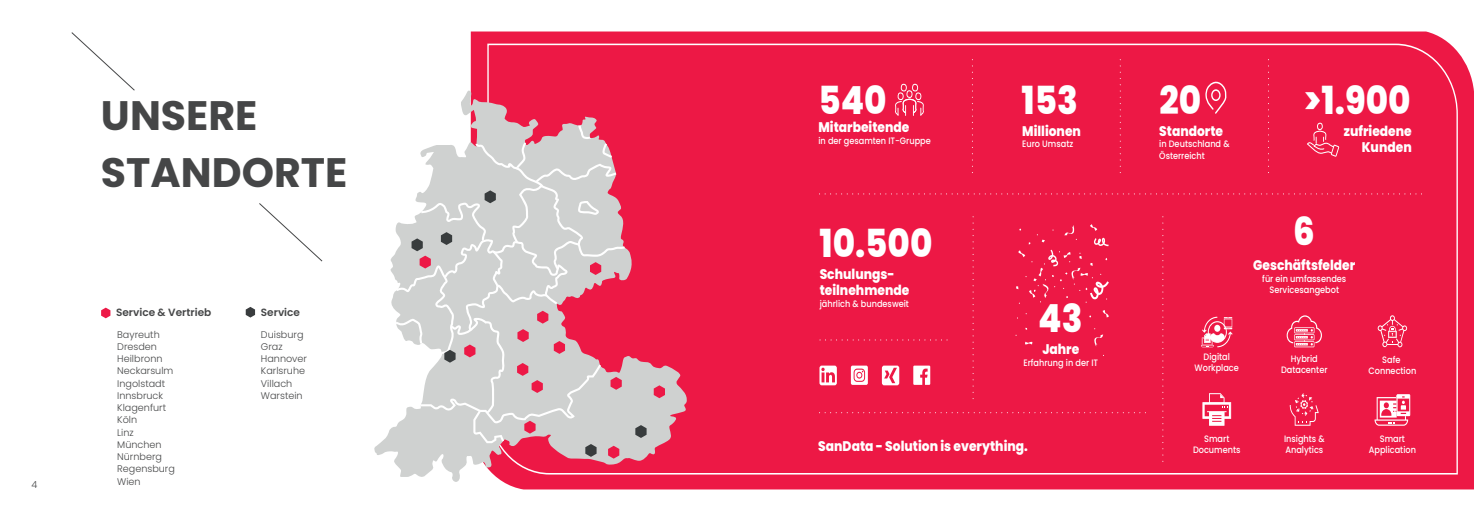
<style>
.page{position:relative;width:1474px;height:521px;background:#fff}
.page>*{position:absolute;margin:0;border:0;box-sizing:border-box;transform-origin:0 0}
.t1{font:700 41.12px/57.8px "Poppins";color:#454647}
.t2{font:800 38.68px "Poppins";color:#fff;scale:.88 1}
.t3{font:800 13.91px/16.7px "Poppins";color:#fff;text-align:right;scale:.88 1}
.t4{font:600 10.5px "Poppins";color:#454647}
.t5{font:300 9.62px/12.2px "Poppins";color:#454647}
.t6{font:500 9.28px/11.1px "Poppins";color:#fff;text-align:center;scale:.88 1}
</style>
<div class="page">
<svg style="left:71px;top:32px;width:64px;height:59px"></svg>
<svg style="left:259px;top:203px;width:64px;height:59px"></svg>
<div style="left:471px;top:32px;width:1002px;height:457px;background:#ed1845"></div>
<div style="left:486px;top:43px;width:972px;height:432px;background:#ed1845"></div>
<svg style="left:881px;top:366px;width:18px;height:19px"></svg>
<svg style="left:913px;top:366px;width:17px;height:19px"></svg>
<svg style="left:850px;top:366px;width:17px;height:19px"></svg>
<svg style="left:819px;top:366px;width:17px;height:19px"></svg>
<svg style="left:1200px;top:317px;width:32px;height:30px"></svg>
<svg style="left:819px;top:193px;width:602px;height:1px"></svg>
<svg style="left:1162px;top:217px;width:1px;height:249px"></svg>
<svg style="left:972px;top:217px;width:1px;height:182px"></svg>
<svg style="left:1119px;top:60px;width:1px;height:115px"></svg>
<svg style="left:971px;top:60px;width:2px;height:115px"></svg>
<svg style="left:1267px;top:60px;width:1px;height:115px"></svg>
<svg style="left:819px;top:412px;width:326px;height:1px"></svg>
<svg style="left:820px;top:339px;width:127px;height:1px"></svg>
<svg style="left:1024px;top:341px;width:8px;height:4px"></svg>
<svg style="left:1093px;top:328px;width:10px;height:18px"></svg>
<svg style="left:1102px;top:310px;width:6px;height:7px"></svg>
<svg style="left:1016px;top:224px;width:92px;height:80px;background:#ed254f"></svg>
<svg style="left:894px;top:84px;width:30px;height:32px"></svg>
<svg style="left:1204px;top:80px;width:25px;height:35px"></svg>
<svg style="left:1306px;top:122px;width:33px;height:35px"></svg>
<svg style="left:1289px;top:393px;width:29px;height:33px"></svg>
<svg style="left:1377px;top:315px;width:29px;height:32px"></svg>
<svg style="left:1374px;top:394px;width:36px;height:32px"></svg>
<svg style="left:1202px;top:393px;width:29px;height:33px"></svg>
<svg style="left:1286px;top:315px;width:35px;height:32px"></svg>
<svg style="left:374px;top:89px;width:314px;height:393px;fill:#ed1845"></svg>
<svg style="left:635px;top:425px;width:11px;height:13px"></svg>
<svg style="left:653px;top:385px;width:12px;height:13px"></svg>
<svg style="left:395px;top:125px;width:230px;height:334px;background:#d7c1c5"></svg>
<svg style="left:101px;top:308px;width:9px;height:10px"></svg>
<svg style="left:246px;top:307px;width:9px;height:10px"></svg>
<p class="t5" style="left:32px;top:478px;width:7px">4</p>
<h1 class="t1" style="left:101px;top:87px;width:248px">UNSERE<br>STANDORTE</h1>
<p class="t4" style="left:116px;top:306px;width:97px">Service &amp; Vertrieb</p>
<p class="t4" style="left:261px;top:306px;width:41px">Service</p>
<p class="t5" style="left:117px;top:328px;width:59px">Bayreuth<br>Dresden<br>Heilbronn<br>Neckarsulm<br>Ingolstadt<br>Innsbruck<br>Klagenfurt<br>Köln<br>Linz<br>München<br>Nürnberg<br>Regensburg<br>Wien</p>
<p class="t5" style="left:261px;top:328px;width:48px">Duisburg<br>Graz<br>Hannover<br>Karlsruhe<br>Villach<br>Warstein</p>
<h2 class="t2" style="left:818px;top:78px;width:79px">540</h2>
<h3 class="t3" style="left:818px;top:119px;width:105px">Mitarbeitende</h3>
<p class="t6" style="left:818px;top:135px;width:129px">in der gesamten IT-Gruppe</p>
<h2 class="t2" style="left:819px;top:220px;width:130px">10.500</h2>
<h3 class="t3" style="left:819px;top:265px;width:103px;text-align:left">Schulungs&shy;teilnehmende</h3>
<p class="t6" style="left:819px;top:298px;width:103px">jährlich &amp; bundesweit</p>
<h2 class="t2" style="left:1021px;top:78px;width:65px">153</h2>
<h2 class="t2" style="left:1159px;top:78px;width:49px">20</h2>
<h2 class="t2" style="left:1303px;top:78px;width:123px">&gt;1.900</h2>
<h3 class="t3" style="left:1022px;top:122px;width:68px">Millionen</h3>
<p class="t6" style="left:1022px;top:138px;width:59px">Euro Umsatz</p>
<h3 class="t3" style="left:1159px;top:122px;width:74px">Standorte</h3>
<p class="t6" style="left:1159px;top:138px;width:81px;line-height:11.6px;text-align:left">in Deutschland &amp;<br>Österreicht</p>
<h3 class="t3" style="left:1343px;top:122px;width:79px">zufriedene<br>Kunden</h3>
<h2 class="t2" style="left:1293px;top:209px;width:26px">6</h2>
<h3 class="t3" style="left:1253px;top:257px;width:117px">Geschäftsfelder</h3>
<p class="t6" style="left:1262px;top:273px;width:97px;line-height:11.6px">für ein umfassendes<br>Servicesangebot</p>
<h2 class="t2" style="left:1038px;top:296px;width:52px">43</h2>
<h3 class="t3" style="left:1042px;top:341px;width:43px">Jahre</h3>
<p class="t6" style="left:1023px;top:357px;width:86px">Erfahrung in der IT</p>
<p class="t6" style="left:1194px;top:351px;width:52px">Digital<br>Workplace</p>
<p class="t6" style="left:1281px;top:353px;width:54px">Hybrid<br>Datacenter</p>
<p class="t6" style="left:1368px;top:354px;width:56px">Safe<br>Connection</p>
<h3 class="t3" style="left:818px;top:438px;width:240px">SanData - Solution is everything.</h3>
<p class="t6" style="left:1192px;top:433px;width:55px">Smart<br>Documents</p>
<p class="t6" style="left:1283px;top:433px;width:48px;text-align:left">Insights &amp;<br>Analytics</p>
<p class="t6" style="left:1368px;top:433px;width:55px">Smart<br>Application</p>
</div>
